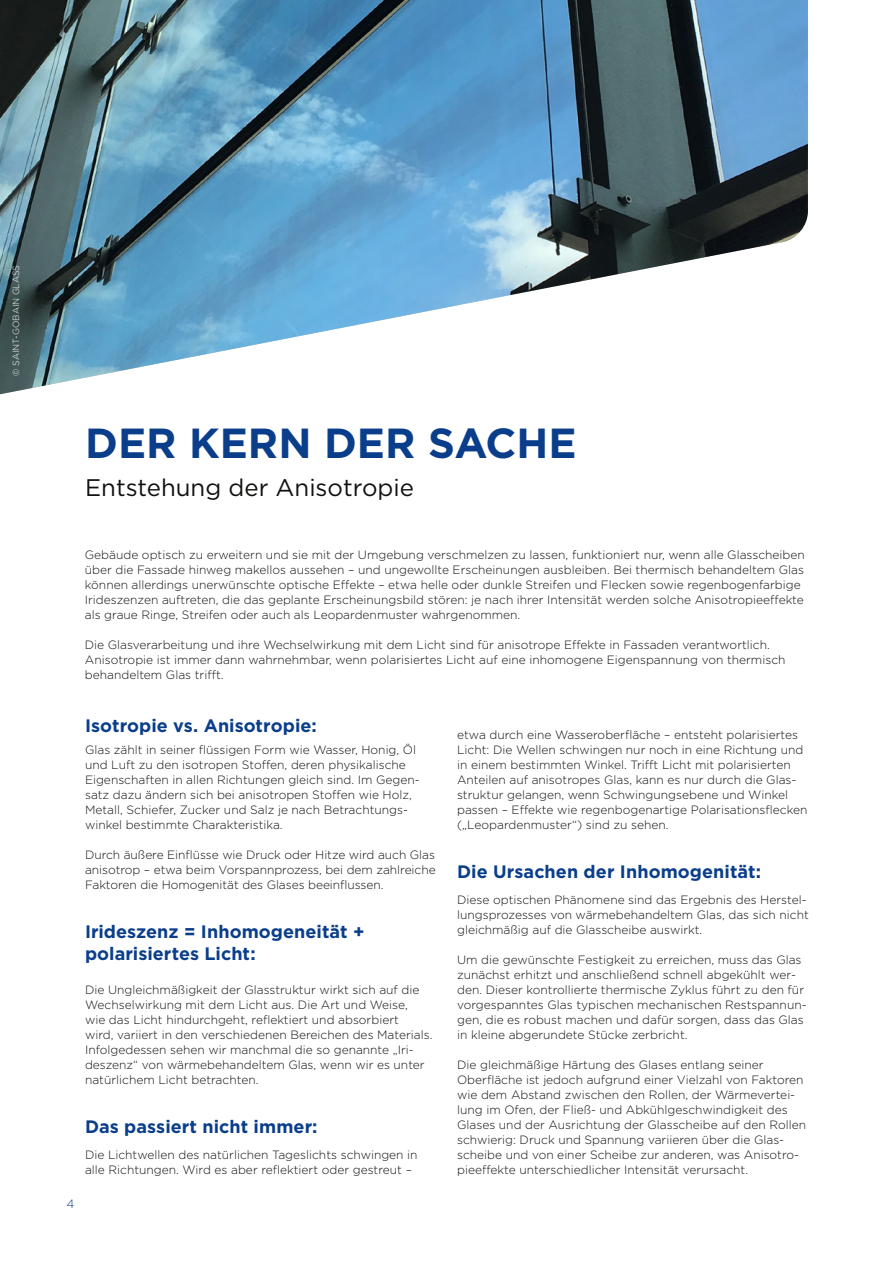
<style>
.page{position:relative;width:893px;height:1263px;background:#fff}
.page>*{position:absolute;margin:0;border:0;box-sizing:border-box;transform-origin:0 0}
.t1{font:700 42px "Gotham";color:#0a3e8b}
.t2{font:24px "Gotham";color:#11110f}
.t3{font:700 18px/21.6px "Gotham";letter-spacing:.005em;color:#0a3e8b}
.t4{font:300 12px/15px "Gotham";color:#11110f}
.t5{font:300 12px "Gotham";color:#0a3e8b}
.t6{font:300 9px "Gotham";letter-spacing:-.005em;color:#fff}
</style>
<div class="page">
<img style="left:0;top:0;width:808px;height:394px">
<p class="t6" style="left:11px;top:376px;width:112px;rotate:-90deg">© SAINT-GOBAIN GLASS</p>
<h1 class="t1" style="left:85px;top:416px;width:493px">DER KERN DER SACHE</h1>
<h2 class="t2" style="left:85px;top:472px;width:330px">Entstehung der Anisotropie</h2>
<p class="t5" style="left:66px;top:1196px;width:9px">4</p>
<p class="t4" style="left:85px;top:547px;width:721px">Gebäude optisch zu erweitern und sie mit der Umgebung verschmelzen zu lassen, funktioniert nur, wenn alle Glasscheiben über die Fassade hinweg makellos aussehen – und ungewollte Erscheinungen ausbleiben. Bei thermisch behandeltem Glas können allerdings unerwünschte optische Effekte – etwa helle oder dunkle Streifen und Flecken sowie regenbogenfarbige Irideszenzen auftreten, die das geplante Erscheinungsbild stören: je nach ihrer Intensität werden solche Anisotropieeffekte als graue Ringe, Streifen oder auch als Leopardenmuster wahrgenommen.</p>
<p class="t4" style="left:85px;top:637px;width:702px">Die Glasverarbeitung und ihre Wechselwirkung mit dem Licht sind für anisotrope Effekte in Fassaden verantwortlich.<br>Anisotropie ist immer dann wahrnehmbar, wenn polarisiertes Licht auf eine inhomogene Eigenspannung von thermisch behandeltem Glas trifft.</p>
<h3 class="t3" style="left:85px;top:714px;width:233px">Isotropie vs. Anisotropie:</h3>
<p class="t4" style="left:85px;top:742px;width:336px">Glas zählt in seiner flüssigen Form wie Wasser, Honig, Öl und Luft zu den isotropen Stoffen, deren physikalische Eigenschaften in allen Richtungen gleich sind. Im Gegen&shy;satz dazu ändern sich bei anisotropen Stoffen wie Holz, Metall, Schiefer, Zucker und Salz je nach Betrachtungs&shy;winkel bestimmte Charakteristika.</p>
<p class="t4" style="left:85px;top:847px;width:352px;text-align:justify">Durch äußere Einflüsse wie Druck oder Hitze wird auch Glas anisotrop – etwa beim Vorspannprozess, bei dem zahlreiche Faktoren die Homogenität des Glases beeinflussen.</p>
<h3 class="t3" style="left:85px;top:921px;width:281px">Irideszenz = Inhomogeneität + polarisiertes Licht:</h3>
<p class="t4" style="left:85px;top:982px;width:349px">Die Ungleichmäßigkeit der Glasstruktur wirkt sich auf die Wechselwirkung mit dem Licht aus. Die Art und Weise,<br>wie das Licht hindurchgeht, reflektiert und absorbiert<br>wird, variiert in den verschiedenen Bereichen des Materials.<br>Infolgedessen sehen wir manchmal die so genannte „Iri&shy;deszenz“ von wärmebehandeltem Glas, wenn wir es unter natürlichem Licht betrachten.</p>
<h3 class="t3" style="left:85px;top:1116px;width:234px">Das passiert nicht immer:</h3>
<p class="t4" style="left:85px;top:1147px;width:334px">Die Lichtwellen des natürlichen Tageslichts schwingen in alle Richtungen. Wird es aber reflektiert oder gestreut –</p>
<p class="t4" style="left:457px;top:727px;width:352px">etwa durch eine Wasseroberfläche – entsteht polarisiertes Licht: Die Wellen schwingen nur noch in eine Richtung und in einem bestimmten Winkel. Trifft Licht mit polarisierten Anteilen auf anisotropes Glas, kann es nur durch die Glas&shy;struktur gelangen, wenn Schwingungsebene und Winkel passen – Effekte wie regenbogenartige Polarisationsflecken („Leopardenmuster“) sind zu sehen.</p>
<h3 class="t3" style="left:457px;top:861px;width:306px">Die Ursachen der Inhomogenität:</h3>
<p class="t4" style="left:457px;top:892px;width:353px">Diese optischen Phänomene sind das Ergebnis des Herstel&shy;lungsprozesses von wärmebehandeltem Glas, das sich nicht gleichmäßig auf die Glasscheibe auswirkt.</p>
<p class="t4" style="left:457px;top:952px;width:351px">Um die gewünschte Festigkeit zu erreichen, muss das Glas zunächst erhitzt und anschließend schnell abgekühlt wer&shy;den. Dieser kontrollierte thermische Zyklus führt zu den für vorgespanntes Glas typischen mechanischen Restspannun&shy;gen, die es robust machen und dafür sorgen, dass das Glas in kleine abgerundete Stücke zerbricht.</p>
<p class="t4" style="left:457px;top:1057px;width:350px">Die gleichmäßige Härtung des Glases entlang seiner Oberfläche ist jedoch aufgrund einer Vielzahl von Faktoren wie dem Abstand zwischen den Rollen, der Wärmevertei&shy;lung im Ofen, der Fließ- und Abkühlgeschwindigkeit des Glases und der Ausrichtung der Glasscheibe auf den Rollen schwierig: Druck und Spannung variieren über die Glas&shy;scheibe und von einer Scheibe zur anderen, was Anisotro&shy;pieeffekte unterschiedlicher Intensität verursacht.</p>
</div>
